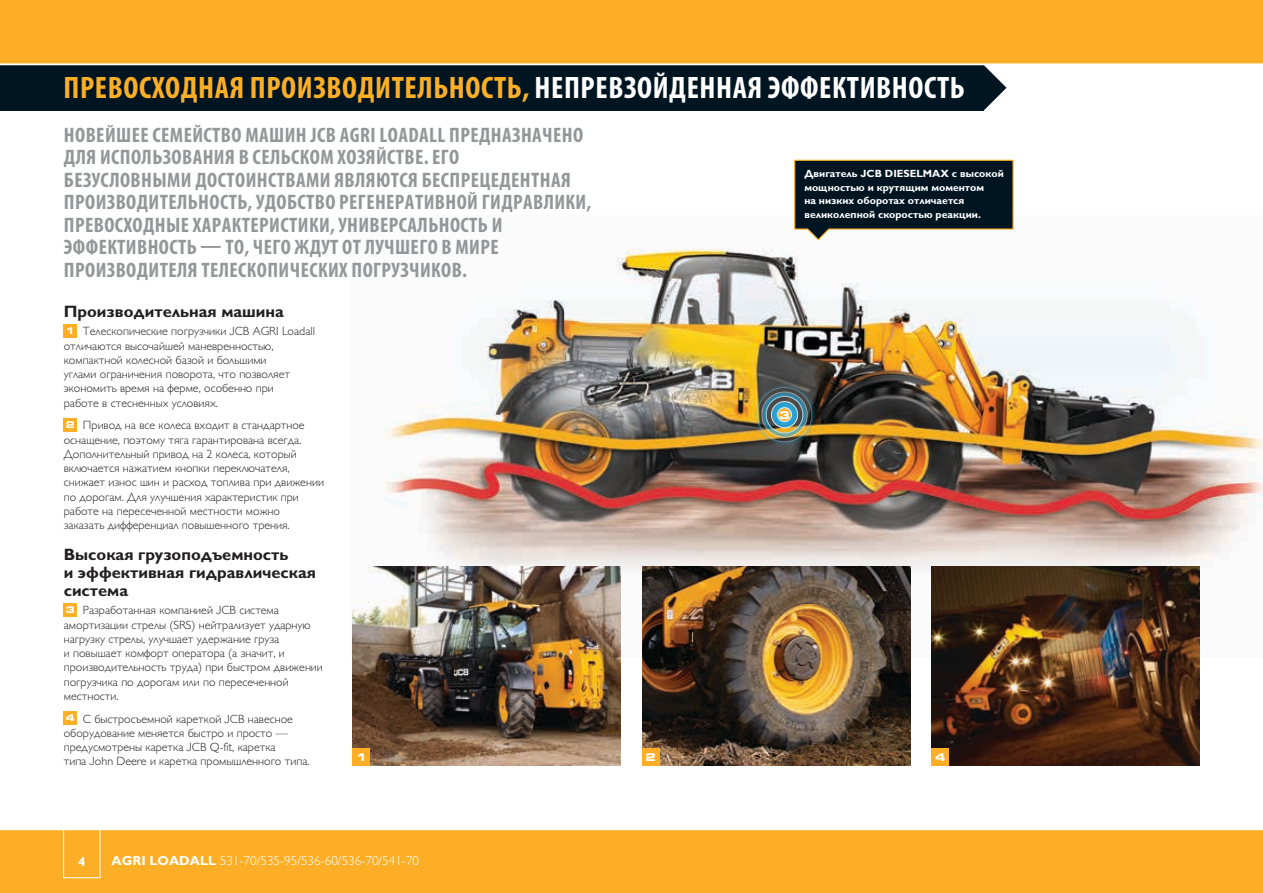
<style>
.page{position:relative;width:1263px;height:893px;background:#fff}
.page>*{position:absolute;margin:0;border:0;box-sizing:border-box;transform-origin:0 0}
.t1{font:700 condensed 31.2px "Myriad Pro";letter-spacing:.02em;color:#fcaf26}
.t2{font:700 condensed 21px/22.5px "Myriad Pro";letter-spacing:.02em;color:#949698}
.t3{font:700 16.5px/18px "Gill Sans Cyr";color:#231f20}
.t4{font:300 13.2px "Gill Sans Cyr";color:#fff}
.t5{font:700 13.2px "Gill Sans Cyr";color:#fff}
.t6{font:300 12px/14.2px "Gill Sans Cyr";color:#231f20}
.t7{font:700 10.5px/13.5px "Gill Sans Cyr";color:#fff}
.t8{font:700 expanded 10.5px "Square 721 BT";color:#fff}
.s1{color:#fff}
.s2{font-family:"Square 721 BT";font-weight:700;font-stretch:expanded;font-size:9.15px;color:#fff}
.s3{font-family:"JCB Light";font-weight:400}
.s4{font-weight:700}
.s5{font-family:"JCB Bold";font-weight:400}
</style>
<div class="page">
<img style="left:352px;top:248px;width:911px;height:409px">
<img style="left:932px;top:567px;width:267px;height:198px">
<svg style="left:984px;top:65px;width:22px;height:45px"></svg>
<div style="left:0;top:54px;width:984px;height:57px;background:#001522"></div>
<div style="left:0;top:0;width:1263px;height:64px;background:#fcaf26"></div>
<div style="left:0;top:829px;width:1263px;height:64px;background:#fcaf26"></div>
<hr style="left:0;top:829px;width:1263px;height:1px;background:#fff">
<div style="left:64px;top:324px;width:13px;height:13px;background:#fcaf26"></div>
<div style="left:64px;top:418px;width:13px;height:13px;background:#fcaf26"></div>
<div style="left:64px;top:603px;width:13px;height:13px;background:#fcaf26"></div>
<div style="left:64px;top:711px;width:13px;height:14px;background:#fcaf26"></div>
<hr style="left:0;top:64px;width:1263px;height:1px;background:#fff">
<div style="left:63px;top:819px;width:37px;height:59px;border:1px solid #fff"></div>
<div style="left:932px;top:748px;width:17px;height:17px;background:#fcaf26"></div>
<img style="left:642px;top:567px;width:268px;height:198px">
<img style="left:353px;top:567px;width:268px;height:198px">
<div style="left:642px;top:748px;width:17px;height:17px;background:#fcaf26"></div>
<div style="left:353px;top:748px;width:17px;height:17px;background:#fcaf26"></div>
<svg style="left:794px;top:159px;width:220px;height:82px;background:#2e3c41"></svg>
<img style="left:752px;top:382px;width:65px;height:65px">
<h1 class="t1" style="left:64px;top:69px;width:903px">ПРЕВОСХОДНАЯ ПРОИЗВОДИТЕЛЬНОСТЬ, <span class="s1">НЕПРЕВЗОЙДЕННАЯ ЭФФЕКТИВНОСТЬ</span></h1>
<p class="t2" style="left:64px;top:123px;width:529px">НОВЕЙШЕЕ СЕМЕЙСТВО МАШИН JCB AGRI LOADALL ПРЕДНАЗНАЧЕНО ДЛЯ ИСПОЛЬЗОВАНИЯ В СЕЛЬСКОМ ХОЗЯЙСТВЕ. ЕГО БЕЗУСЛОВНЫМИ ДОСТОИНСТВАМИ ЯВЛЯЮТСЯ БЕСПРЕЦЕДЕНТНАЯ ПРОИЗВОДИТЕЛЬНОСТЬ, УДОБСТВО РЕГЕНЕРАТИВНОЙ ГИДРАВЛИКИ, ПРЕВОСХОДНЫЕ ХАРАКТЕРИСТИКИ, УНИВЕРСАЛЬНОСТЬ И ЭФФЕКТИВНОСТЬ — ТО, ЧЕГО ЖДУТ ОТ ЛУЧШЕГО В МИРЕ ПРОИЗВОДИТЕЛЯ ТЕЛЕСКОПИЧЕСКИХ ПОГРУЗЧИКОВ.</p>
<h3 class="t3" style="left:64px;top:302px;width:222px">Производительная машина</h3>
<p class="t6" style="left:64px;top:324px;width:253px"><span class="s2">1</span> Телескопические погрузчики <span class="s3">J</span>CB AGRI Loadall отличаются высочайшей маневренностью, компактной колесной базой и большими<br>углами ограничения поворота, что позволяет экономить время на ферме, особенно при<br>работе в стесненных условиях.</p>
<p class="t6" style="left:64px;top:418px;width:262px"><span class="s2">2</span> Привод на все колеса входит в стандартное оснащение, поэтому тяга гарантирована всегда.<br>Дополнительный привод на 2 колеса, который включается нажатием кнопки переключателя, снижает износ шин и расход топлива при движении по дорогам. Для улучшения характеристик при работе на пересеченной местности можно<br>заказать дифференциал повышенного трения.</p>
<h3 class="t3" style="left:64px;top:545px;width:254px">Высокая грузоподъемность<br>и эффективная гидравлическая система</h3>
<p class="t6" style="left:64px;top:603px;width:261px"><span class="s2">3</span> Разработанная компанией <span class="s3">J</span>CB система амортизации стрелы (SRS) нейтрализует ударную нагрузку стрелы, улучшает удержание груза<br>и повышает комфорт оператора (а значит, и производительность труда) при быстром движении погрузчика по дорогам или по пересеченной местности.</p>
<p class="t6" style="left:64px;top:711px;width:247px"><span class="s2">4</span> С быстросъемной кареткой <span class="s3">J</span>CB навесное оборудование меняется быстро и просто — предусмотрены каретка <span class="s3">J</span>CB Q-fit, каретка<br>типа <span class="s3">J</span>ohn Deere и каретка промышленного типа.</p>
<p class="t8" style="left:356px;top:751px;width:12px">1</p>
<p class="t8" style="left:645px;top:751px;width:12px">2</p>
<p class="t5" style="left:78px;top:854px;width:9px">4</p>
<p class="t4" style="left:112px;top:853px;width:309px"><span class="s4">AGRI LOADALL</span> 531-70/535-95/536-60/536-70/541-70</p>
<p class="t7" style="left:804px;top:167px;width:201px">Двигатель <span class="s5">J</span>CB DIESELMAX с высокой мощностью и крутящим моментом<br>на низких оборотах отличается великолепной скоростью реакции.</p>
<p class="t8" style="left:779px;top:409px;width:12px">3</p>
<p class="t8" style="left:935px;top:751px;width:12px">4</p>
</div>
